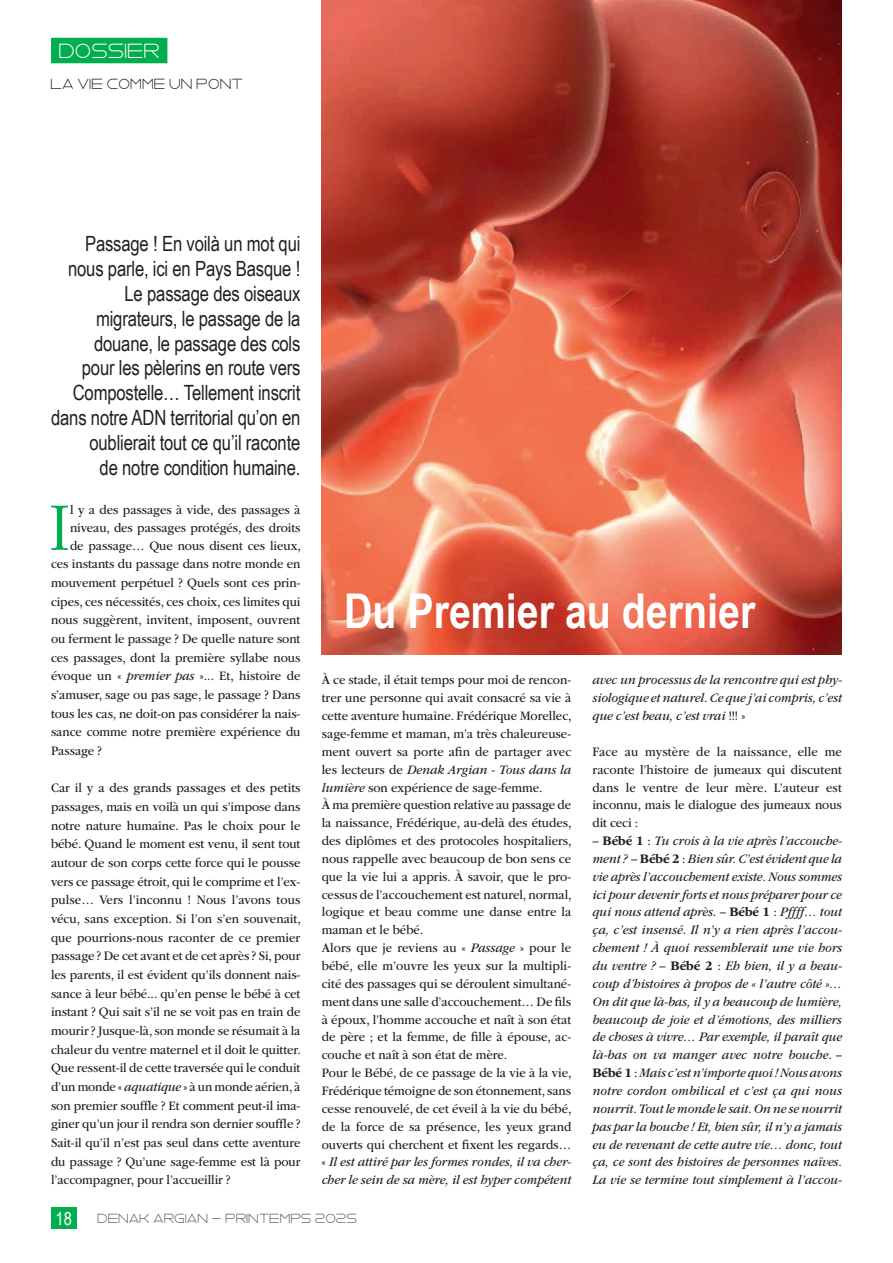
<style>
.page{position:relative;width:893px;height:1263px;background:#fff}
.page>*{position:absolute;margin:0;border:0;box-sizing:border-box;transform-origin:0 0}
.Texte_courant_lettrine{font:300 70.8px "ITC Garamond Std";color:#00ad4f;scale:.93 1}
.Gros_titre{font:700 48px "Arial Narrow";color:#fff}
.Chapo{font:21px/24.8px "Arial Narrow";letter-spacing:-.01em;color:#231f20;text-align:right}
.Tetiere_1{font:21px "Vermin Vibes 2 Nightclub";color:#fff}
.t1{font:18px "Arial Narrow";color:#fff}
.Tetière_2{font:15px "Vermin Vibes 2 Nightclub";color:#231f20}
.Texte_courant{font:13.5px/17.9px "ITC Garamond Std";color:#231f20;text-align:justify;scale:.93 1}
.Texte_courant-2{font:italic 13.5px/17.9px "ITC Garamond Std";color:#231f20;text-align:justify;scale:.93 1}
.Texte_courant_lettrine-2{font:13.5px "ITC Garamond Std";letter-spacing:-.005em;color:#231f20;scale:.93 1}
.t2{font:13.5px "Vermin Vibes 2 Nightclub";color:#57585a}
.s1{font-style:italic}
.s2{font-style:normal}
.s3{font-weight:700;font-style:normal}
</style>
<div class="page">
<div style="left:51px;top:38px;width:116px;height:25px;background:#00ad4f"></div>
<img style="left:322px;top:0;width:520px;height:655px">
<div style="left:51px;top:1208px;width:26px;height:21px;background:#00ad4f"></div>
<p class="Tetiere_1" style="left:60px;top:39px;width:103px">DOSSIER</p>
<p class="Tetière_2" style="left:51px;top:76px;width:194px">LA VIE COMME UN PONT</p>
<p class="Chapo" style="left:51px;top:231px;width:251px">Passage ! En voilà un mot qui nous parle, ici en Pays Basque !<br>Le passage des oiseaux migrateurs, le passage de la douane, le passage des cols<br>pour les pèlerins en route vers<br>Compostelle… Tellement inscrit dans notre ADN territorial qu’on en oublierait tout ce qu’il raconte<br>de notre condition humaine.</p>
<p class="Texte_courant_lettrine" style="left:49px;top:489px;width:24px">I</p>
<p class="Texte_courant_lettrine-2" style="left:70px;top:502px;width:249px">l y a des passages à vide, des passages à</p>
<p class="Texte_courant_lettrine-2" style="left:70px;top:520px;width:249px">niveau, des passages protégés, des droits</p>
<p class="Texte_courant_lettrine-2" style="left:70px;top:538px;width:250px">de passage… Que nous disent ces lieux,</p>
<p class="Texte_courant_lettrine-2" style="left:51px;top:557px;width:270px">ces instants du passage dans notre monde en</p>
<p class="Texte_courant_lettrine-2" style="left:51px;top:575px;width:270px">mouvement perpétuel ? Quels sont ces prin-</p>
<p class="Texte_courant_lettrine-2" style="left:51px;top:594px;width:270px">cipes, ces nécessités, ces choix, ces limites qui</p>
<p class="Texte_courant_lettrine-2" style="left:51px;top:613px;width:270px">nous suggèrent, invitent, imposent, ouvrent</p>
<p class="Texte_courant_lettrine-2" style="left:51px;top:631px;width:270px">ou ferment le passage ? De quelle nature sont</p>
<p class="Texte_courant_lettrine-2" style="left:51px;top:650px;width:270px">ces passages, dont la première syllabe nous</p>
<p class="Texte_courant_lettrine-2" style="left:51px;top:669px;width:270px">évoque un « <span class="s1">premier pas</span> »... Et, histoire de</p>
<p class="Texte_courant_lettrine-2" style="left:51px;top:687px;width:270px">s’amuser, sage ou pas sage, le passage ? Dans</p>
<p class="Texte_courant_lettrine-2" style="left:51px;top:706px;width:270px">tous les cas, ne doit-on pas considérer la nais-</p>
<p class="Texte_courant_lettrine-2" style="left:51px;top:725px;width:270px">sance comme notre première expérience du</p>
<p class="Texte_courant_lettrine-2" style="left:51px;top:743px;width:56px">Passage ?</p>
<p class="Texte_courant" style="left:51px;top:779px;width:270px;line-height:18.6px">Car il y a des grands passages et des petits passages, mais en voilà un qui s’impose dans notre nature humaine. Pas le choix pour le bébé. Quand le moment est venu, il sent tout autour de son corps cette force qui le pousse vers ce passage étroit, qui le comprime et l’ex&shy;pulse… Vers l’inconnu ! Nous l’avons tous vécu, sans exception. Si l’on s’en souvenait, que pourrions-nous raconter de ce premier passage ? De cet avant et de cet après ? Si, pour les parents, il est évident qu’ils donnent nais&shy;sance à leur bébé... qu’en pense le bébé à cet instant ? Qui sait s’il ne se voit pas en train de mourir ? Jusque-là, son monde se résumait à la chaleur du ventre maternel et il doit le quitter.<br>Que ressent-il de cette traversée qui le conduit d’un monde « <span class="s1">aquatique</span> » à un monde aérien, à son premier souffle ? Et comment peut-il ima&shy;giner qu’un jour il rendra son dernier souffle ?<br>Sait-il qu’il n’est pas seul dans cette aventure du passage ? Qu’une sage-femme est là pour l’accompagner, pour l’accueillir ?</p>
<p class="Gros_titre" style="left:344px;top:575px;width:413px">Du Premier au dernier</p>
<p class="Texte_courant" style="left:322px;top:671px;width:270px">À ce stade, il était temps pour moi de rencon&shy;trer une personne qui avait consacré sa vie à cette aventure humaine. Frédérique Morellec, sage-femme et maman, m’a très chaleureuse&shy;ment ouvert sa porte afin de partager avec les lecteurs de <span class="s1">Denak Argian - Tous dans la lumière</span> son expérience de sage-femme.</p>
<p class="Texte_courant" style="left:322px;top:796px;width:270px">À ma première question relative au passage de la naissance, Frédérique, au-delà des études, des diplômes et des protocoles hospitaliers, nous rappelle avec beaucoup de bon sens ce que la vie lui a appris. À savoir, que le pro&shy;cessus de l’accouchement est naturel, normal, logique et beau comme une danse entre la maman et le bébé.</p>
<p class="Texte_courant" style="left:322px;top:939px;width:270px">Alors que je reviens au « <span class="s1">Passage</span> » pour le bébé, elle m’ouvre les yeux sur la multipli&shy;cité des passages qui se déroulent simultané&shy;ment dans une salle d’accouchement… De fils à époux, l’homme accouche et naît à son état de père ; et la femme, de fille à épouse, ac&shy;couche et naît à son état de mère.</p>
<p class="Texte_courant" style="left:322px;top:1064px;width:270px">Pour le Bébé, de ce passage de la vie à la vie, Frédérique témoigne de son étonnement, sans cesse renouvelé, de cet éveil à la vie du bébé, de la force de sa présence, les yeux grand ouverts qui cherchent et fixent les regards… « <span class="s1">Il est attiré par les formes rondes, il va cher&shy;cher le sein de sa mère, il est hyper compétent</span></p>
<p class="Texte_courant-2" style="left:592px;top:671px;width:270px">avec un processus de la rencontre qui est phy&shy;siologique et naturel. Ce que j’ai compris, c’est que c’est beau, c’est vrai <span class="s2">!!! »</span></p>
<p class="Texte_courant" style="left:592px;top:743px;width:270px">Face au mystère de la naissance, elle me raconte l’histoire de jumeaux qui discutent dans le ventre de leur mère. L’auteur est inconnu, mais le dialogue des jumeaux nous dit ceci :</p>
<p class="Texte_courant-2" style="left:592px;top:832px;width:270px"><span class="s2">–</span> <span class="s3">Bébé 1</span> <span class="s2">:</span> Tu crois à la vie après l’accouche&shy;ment ? <span class="s2">–</span> <span class="s3">Bébé 2</span> <span class="s2">:</span> Bien sûr. C’est évident que la vie après l’accouchement existe. Nous sommes ici pour devenir forts et nous préparer pour ce qui nous attend après<span class="s2">. –</span> <span class="s3">Bébé 1</span> <span class="s2">:</span> Pffff… tout ça, c’est insensé. Il n’y a rien après l’accou&shy;chement ! À quoi ressemblerait une vie hors du ventre ? <span class="s2">–</span> <span class="s3">Bébé 2</span> <span class="s2">:</span> Eh bien, il y a beau&shy;coup d’histoires à propos de « l’autre côté »… On dit que là-bas, il y a beaucoup de lumière, beaucoup de joie et d’émotions, des milliers de choses à vivre… Par exemple, il paraît que là-bas on va manger avec notre bouche<span class="s2">. – </span><span class="s3">Bébé 1</span> <span class="s2">:</span> Mais c’est n’importe quoi ! Nous avons notre cordon ombilical et c’est ça qui nous nourrit. Tout le monde le sait. On ne se nourrit pas par la bouche ! Et, bien sûr, il n’y a jamais eu de revenant de cette autre vie… donc, tout ça, ce sont des histoires de personnes naïves.<br>La vie se termine tout simplement à l’accou-</p>
<h3 class="t1" style="left:56px;top:1208px;width:18px">18</h3>
<p class="t2" style="left:98px;top:1211px;width:261px">DENAK ARGIAN - PRINTEMPS 2025</p>
</div>
